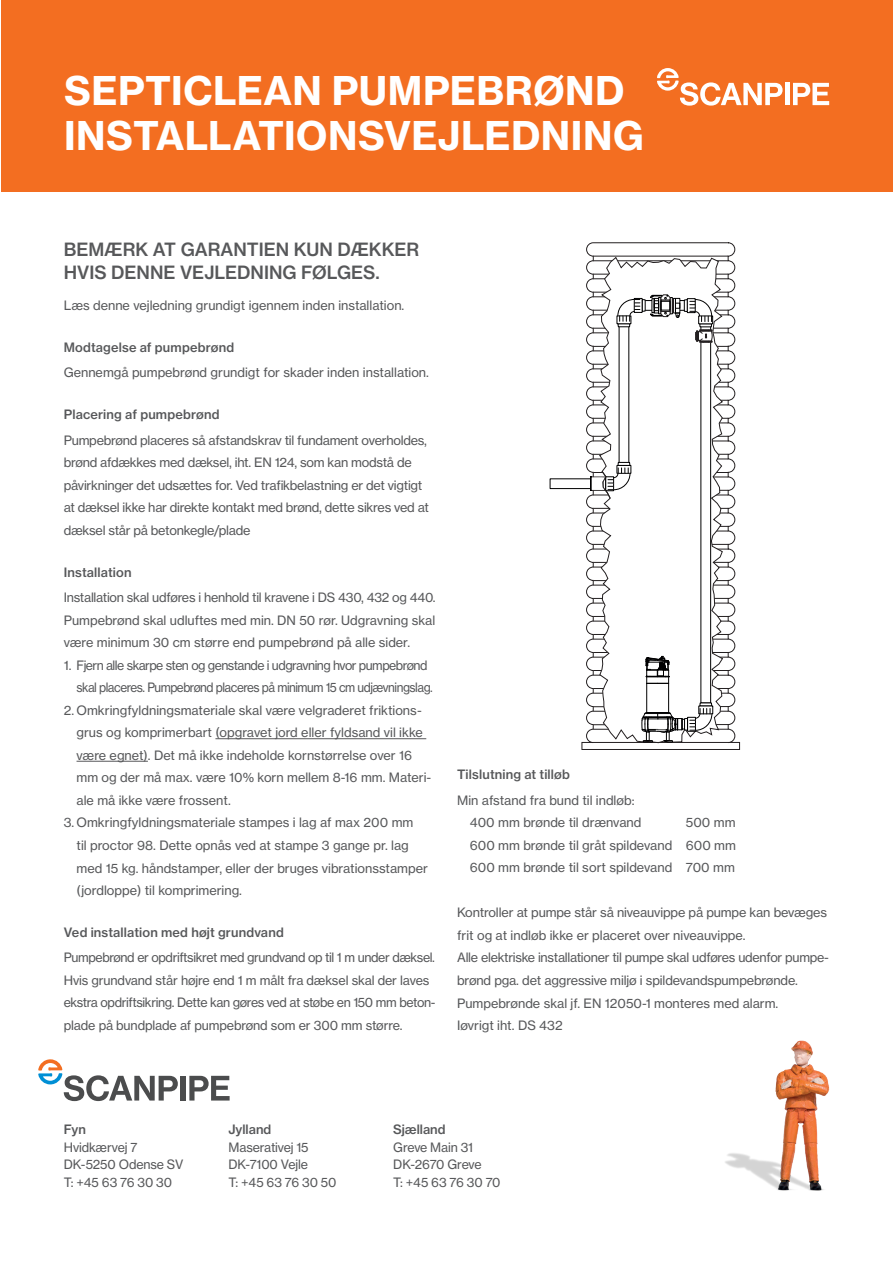
<style>
.page{position:relative;width:893px;height:1263px;background:#fff}
.page>*{position:absolute;margin:0;border:0;box-sizing:border-box;transform-origin:0 0}
.t1{font:39px/45px "N Haas Grotesk TX Pro 75 Bd";letter-spacing:.015em;color:#fff}
.t2{font:18px/22.5px "N Haas Grotesk TX Pro 65 Md";color:#57585a}
.t3{font:12.75px/22.5px "N Haas Grotesk TX Pro 55 Rg";letter-spacing:-.01em;color:#57585a}
.t4{font:12.75px/22.5px "N Haas Grotesk TX Pro 55 Rg";letter-spacing:-.03em;color:#57585a}
.t5{font:12.75px "N Haas Grotesk TX Pro 65 Md";letter-spacing:.015em;color:#57585a}
.t6{font:12.75px/22.5px "N Haas Grotesk TX Pro 55 Rg";letter-spacing:-.04em;color:#57585a}
</style>
<div class="page">
<div style="left:1px;top:0;width:892px;height:191px;background:#f36e21"></div>
<hr style="left:785px;top:83px;width:4px;height:22px;background:#fff">
<svg style="left:793px;top:83px;width:36px;height:22px"></svg>
<svg style="left:657px;top:68px;width:126px;height:38px"></svg>
<img style="left:725px;top:1040px;width:105px;height:151px">
<div style="left:180px;top:1076px;width:5px;height:24px;background:#4b4c4d"></div>
<svg style="left:189px;top:1076px;width:41px;height:24px"></svg>
<svg style="left:38px;top:1059px;width:140px;height:42px"></svg>
<hr style="left:215px;top:738px;width:211px;height:1px;background:#57585a">
<hr style="left:77px;top:761px;width:71px;height:1px;background:#57585a">
<svg style="left:586px;top:242px;width:150px;height:500px"></svg>
<hr style="left:593px;top:274px;width:135px;height:1px;background:#231f20">
<hr style="left:593px;top:278px;width:135px;height:1px;background:#231f20">
<hr style="left:593px;top:292px;width:135px;height:1px;background:#231f20">
<hr style="left:593px;top:296px;width:135px;height:1px;background:#231f20">
<hr style="left:593px;top:310px;width:135px;height:1px;background:#231f20">
<hr style="left:593px;top:314px;width:136px;height:1px;background:#231f20">
<hr style="left:593px;top:328px;width:135px;height:1px;background:#231f20">
<hr style="left:593px;top:332px;width:135px;height:1px;background:#231f20">
<hr style="left:593px;top:346px;width:136px;height:1px;background:#231f20">
<hr style="left:593px;top:350px;width:135px;height:1px;background:#231f20">
<hr style="left:593px;top:364px;width:135px;height:1px;background:#231f20">
<hr style="left:593px;top:386px;width:135px;height:1px;background:#231f20">
<hr style="left:593px;top:382px;width:135px;height:1px;background:#231f20">
<hr style="left:593px;top:368px;width:135px;height:1px;background:#231f20">
<hr style="left:593px;top:400px;width:135px;height:1px;background:#231f20">
<hr style="left:593px;top:404px;width:135px;height:1px;background:#231f20">
<hr style="left:593px;top:418px;width:135px;height:1px;background:#231f20">
<hr style="left:593px;top:423px;width:135px;height:1px;background:#231f20">
<hr style="left:593px;top:436px;width:135px;height:1px;background:#231f20">
<hr style="left:593px;top:441px;width:136px;height:1px;background:#231f20">
<hr style="left:593px;top:454px;width:135px;height:1px;background:#231f20">
<hr style="left:593px;top:459px;width:135px;height:1px;background:#231f20">
<hr style="left:593px;top:472px;width:136px;height:1px;background:#231f20">
<hr style="left:593px;top:477px;width:135px;height:1px;background:#231f20">
<hr style="left:593px;top:490px;width:135px;height:1px;background:#231f20">
<hr style="left:593px;top:495px;width:135px;height:1px;background:#231f20">
<hr style="left:593px;top:508px;width:135px;height:1px;background:#231f20">
<hr style="left:593px;top:513px;width:135px;height:1px;background:#231f20">
<hr style="left:593px;top:526px;width:135px;height:1px;background:#231f20">
<hr style="left:593px;top:531px;width:135px;height:1px;background:#231f20">
<hr style="left:593px;top:544px;width:135px;height:1px;background:#231f20">
<hr style="left:593px;top:549px;width:136px;height:1px;background:#231f20">
<hr style="left:593px;top:562px;width:135px;height:1px;background:#231f20">
<hr style="left:593px;top:567px;width:135px;height:1px;background:#231f20">
<hr style="left:593px;top:580px;width:136px;height:1px;background:#231f20">
<hr style="left:593px;top:585px;width:135px;height:1px;background:#231f20">
<hr style="left:593px;top:598px;width:135px;height:1px;background:#231f20">
<hr style="left:593px;top:621px;width:135px;height:1px;background:#231f20">
<hr style="left:593px;top:616px;width:135px;height:1px;background:#231f20">
<hr style="left:593px;top:603px;width:135px;height:1px;background:#231f20">
<hr style="left:593px;top:634px;width:135px;height:1px;background:#231f20">
<hr style="left:593px;top:639px;width:135px;height:1px;background:#231f20">
<hr style="left:593px;top:652px;width:135px;height:1px;background:#231f20">
<hr style="left:593px;top:657px;width:135px;height:1px;background:#231f20">
<hr style="left:593px;top:670px;width:135px;height:1px;background:#231f20">
<hr style="left:593px;top:675px;width:136px;height:1px;background:#231f20">
<hr style="left:593px;top:688px;width:135px;height:1px;background:#231f20">
<hr style="left:593px;top:693px;width:135px;height:1px;background:#231f20">
<hr style="left:593px;top:724px;width:135px;height:1px;background:#231f20">
<hr style="left:593px;top:729px;width:135px;height:1px;background:#231f20">
<hr style="left:593px;top:706px;width:135px;height:1px;background:#231f20">
<hr style="left:593px;top:711px;width:135px;height:1px;background:#231f20">
<div style="left:582px;top:742px;width:158px;height:8px;border:1px solid #231f20"></div>
<svg style="left:599px;top:256px;width:124px;height:487px"></svg>
<div style="left:700px;top:322px;width:11px;height:381px;border:1px solid #000001"></div>
<svg style="left:641px;top:656px;width:42px;height:86px"></svg>
<div style="left:699px;top:702px;width:13px;height:4px;border:1px solid #000001"></div>
<div style="left:684px;top:718px;width:4px;height:13px;border:1px solid #000001"></div>
<div style="left:687px;top:717px;width:9px;height:15px;border:1px solid #000001"></div>
<svg style="left:690px;top:703px;width:23px;height:28px"></svg>
<div style="left:584px;top:475px;width:6px;height:17px;background:#fff"></div>
<div style="left:550px;top:478px;width:53px;height:11px;border:1px solid #000001"></div>
<svg style="left:590px;top:462px;width:41px;height:37px"></svg>
<svg style="left:617px;top:294px;width:96px;height:49px"></svg>
<h1 class="t1" style="left:64px;top:68px;width:581px">SEPTICLEAN PUMPEBRØND<br>INSTALLATIONSVEJLEDNING</h1>
<h2 class="t2" style="left:64px;top:239px;width:357px">BEMÆRK AT GARANTIEN KUN DÆKKER<br>HVIS DENNE VEJLEDNING FØLGES.</h2>
<p class="t3" style="left:64px;top:294px;width:342px">Læs denne vejledning grundigt igennem inden installation.</p>
<p class="t5" style="left:64px;top:339px;width:172px">Modtagelse af pumpebrønd</p>
<p class="t3" style="left:64px;top:361px;width:367px">Gennemgå pumpebrønd grundigt for skader inden installation.</p>
<p class="t5" style="left:64px;top:407px;width:157px">Placering af pumpebrønd</p>
<p class="t3" style="left:64px;top:429px;width:367px">Pumpebrønd placeres så afstandskrav til fundament overholdes, brønd afdækkes med dæksel, iht. EN 124, som kan modstå de påvirkninger det udsættes for. Ved trafikbelastning er det vigtigt at dæksel ikke har direkte kontakt med brønd, dette sikres ved at dæksel står på betonkegle/plade</p>
<p class="t5" style="left:64px;top:564px;width:69px">Installation</p>
<p class="t3" style="left:64px;top:586px;width:373px;text-align:justify">Installation skal udføres i henhold til kravene i DS 430, 432 og 440.<br>Pumpebrønd skal udluftes med min. DN 50 rør. Udgravning skal være minimum 30 cm større end pumpebrønd på alle sider.</p>
<p class="t6" style="left:77px;top:654px;width:358px;text-indent:-13px">1. Fjern alle skarpe sten og genstande i udgravning hvor pumpebrønd skal placeres. Pumpebrønd placeres på minimum 15 cm udjævningslag.</p>
<p class="t3" style="left:77px;top:699px;width:356px;text-indent:-13px">2. Omkringfyldningsmateriale skal være velgraderet friktions&shy;grus og komprimerbart (opgravet jord eller fyldsand vil ikke være egnet). Det må ikke indeholde kornstørrelse over 16 mm og der må max. være 10% korn mellem 8-16 mm. Materi&shy;ale må ikke være frossent.</p>
<p class="t3" style="left:77px;top:811px;width:353px;text-indent:-13px">3. Omkringfyldningsmateriale stampes i lag af max 200 mm<br>til proctor 98. Dette opnås ved at stampe 3 gange pr. lag med 15 kg. håndstamper, eller der bruges vibrationsstamper (jordloppe) til komprimering.</p>
<p class="t5" style="left:64px;top:924px;width:222px">Ved installation med højt grundvand</p>
<p class="t4" style="left:64px;top:946px;width:373px">Pumpebrønd er opdriftsikret med grundvand op til 1 m under dæksel.<br>Hvis grundvand står højre end 1 m målt fra dæksel skal der laves ekstra opdriftsikring. Dette kan gøres ved at støbe en 150 mm beton&shy;plade på bundplade af pumpebrønd som er 300 mm større.</p>
<p class="t5" style="left:457px;top:767px;width:114px">Tilslutning at tilløb</p>
<p class="t3" style="left:470px;top:789px;width:173px;text-indent:-13px">Min afstand fra bund til indløb:<br>400 mm brønde til drænvand</p>
<p class="t3" style="left:470px;top:811px;width:268px;text-align:justify;text-indent:216px">500 mm 600 mm brønde til gråt spildevand 600 mm 600 mm brønde til sort spildevand 700 mm</p>
<p class="t3" style="left:457px;top:901px;width:372px">Kontroller at pumpe står så niveauvippe på pumpe kan bevæges frit og at indløb ikke er placeret over niveauvippe.<br>Alle elektriske installationer til pumpe skal udføres udenfor pumpe&shy;brønd pga. det aggressive miljø i spildevandspumpebrønde.<br>Pumpebrønde skal jf. EN 12050-1 monteres med alarm.<br>Iøvrigt iht. DS 432</p>
<p class="t5" style="left:64px;top:1121px;width:24px">Fyn</p>
<p class="t3" style="left:64px;top:1138px;width:121px;line-height:17.5px">Hvidkærvej 7<br>DK-5250 Odense SV<br>T: +45 63 76 30 30</p>
<p class="t5" style="left:228px;top:1121px;width:44px">Jylland</p>
<p class="t3" style="left:228px;top:1138px;width:110px;line-height:17.5px">Maserativej 15<br>DK-7100 Vejle<br>T: +45 63 76 30 50</p>
<p class="t5" style="left:393px;top:1121px;width:54px">Sjælland</p>
<p class="t3" style="left:393px;top:1138px;width:109px;line-height:17.5px">Greve Main 31<br>DK-2670 Greve<br>T: +45 63 76 30 70</p>
</div>
